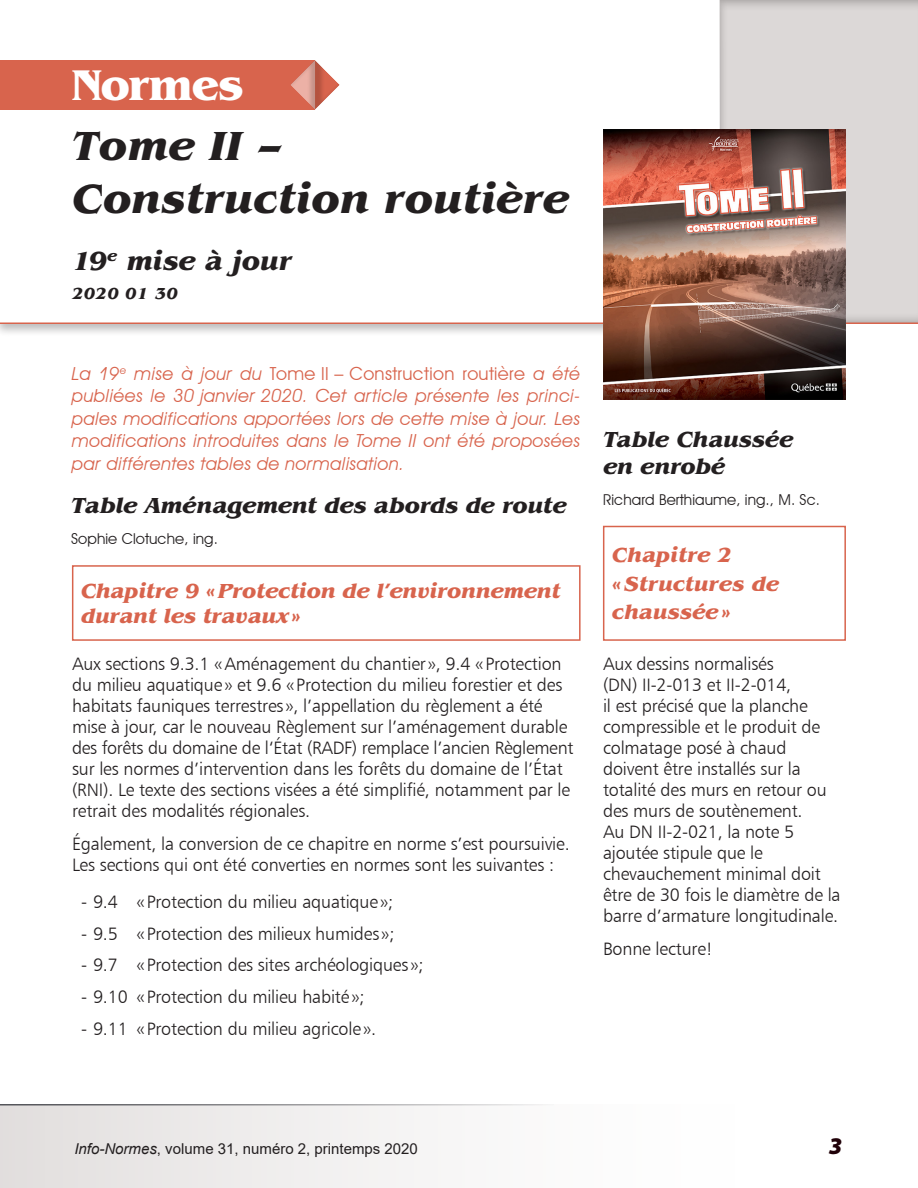
<style>
.page{position:relative;width:918px;height:1188px;background:#fff}
.page>*{position:absolute;margin:0;border:0;box-sizing:border-box;transform-origin:0 0}
.t1{font:700 45px "Benguiat";letter-spacing:-.025em;color:#fff}
.t2{font:italic 700 42px/52.5px "Benguiat";color:#231f20}
.t3{font:italic 700 27px "Benguiat";color:#231f20}
.t4{font:italic 900 24px "Myriad Pro";color:#200008}
.sous_titre_sous_carr{font:italic 700 22.5px/27px "Benguiat";letter-spacing:-.01em;color:#231f20}
.tome_en_entete{font:italic 700 21px/28.5px "Benguiat";letter-spacing:-.01em;color:#d8644d}
.TEXTE_courant_2018{font:18px/21px "Humanist 777 BT Light B";letter-spacing:-.01em;color:#231f20}
.Lead_de_couleur{font:italic 18px/22.5px "Avant Garde IT Cby BT";letter-spacing:.02em;color:#d8644d;text-align:justify}
.t5{font:italic 700 16.5px "Benguiat";letter-spacing:.025em;color:#231f20}
.Auteur{font:15px "Avant Garde IT Cby BT";letter-spacing:.005em;color:#231f20}
.t6{font:15px "Arial";color:#231f20}
.s1{font-style:normal}
.s2{font-style:italic}
</style>
<div class="page">
<div style="left:680px;top:0;width:238px;height:325px;background:#dcd8d7"></div>
<div style="left:0;top:0;width:728px;height:337px;background:#231f20;opacity:.3"></div>
<div style="left:0;top:0;width:720px;height:324px;background:#fff"></div>
<div style="left:0;top:60px;width:315px;height:50px;background:#d8644d"></div>
<svg style="left:291px;top:60px;width:49px;height:50px"></svg>
<hr style="left:0;top:322px;width:918px;height:2px;background:#d8644d">
<div style="left:0;top:1105px;width:765px;height:83px;background:linear-gradient(to right,#e4e0e0,#fff)"></div>
<hr style="left:0;top:1104px;width:554px;height:2px;background:#54555a">
<img style="left:603px;top:130px;width:243px;height:270px">
<div style="left:72px;top:565px;width:509px;height:76px;border:2px solid #d8644d"></div>
<div style="left:603px;top:526px;width:243px;height:115px;border:2px solid #d8644d"></div>
<h1 class="t1" style="left:72px;top:59px;width:173px">Normes</h1>
<h2 class="t2" style="left:72px;top:121px;width:499px">Tome II –<br>Construction routière</h2>
<h3 class="t3" style="left:72px;top:245px;width:221px">19<sup>e</sup> mise à jour</h3>
<p class="t5" style="left:72px;top:284px;width:107px">2020 01 30</p>
<p class="Lead_de_couleur" style="left:72px;top:362px;width:510px">La 19<sup>e</sup> mise à jour du <span class="s1">Tome II – Construction routière</span> a été publiées le 30 janvier 2020. Cet article présente les princi&shy;pales modifications apportées lors de cette mise à jour. Les modifications introduites dans le Tome II ont été proposées par différentes tables de normalisation.</p>
<p class="sous_titre_sous_carr" style="left:71px;top:493px;width:497px">Table Aménagement des abords de route</p>
<p class="Auteur" style="left:71px;top:530px;width:148px">Sophie Clotuche, ing.</p>
<p class="tome_en_entete" style="left:81px;top:579px;width:481px;line-height:25.2px">Chapitre 9 «Protection de l’environnement durant les travaux»</p>
<p class="TEXTE_courant_2018" style="left:72px;top:653px;width:503px">Aux sections 9.3.1 «Aménagement du chantier», 9.4 «Protection du milieu aquatique» et 9.6 «Protection du milieu forestier et des habitats fauniques terrestres», l’appellation du règlement a été mise à jour, car le nouveau Règlement sur l’aménagement durable des forêts du domaine de l‘État (RADF) remplace l’ancien Règlement sur les normes d’intervention dans les forêts du domaine de l’État (RNI). Le texte des sections visées a été simplifié, notamment par le retrait des modalités régionales.</p>
<p class="TEXTE_courant_2018" style="left:72px;top:833px;width:499px">Également, la conversion de ce chapitre en norme s’est poursuivie.<br>Les sections qui ont été converties en normes sont les suivantes :</p>
<p class="TEXTE_courant_2018" style="left:81px;top:891px;width:314px">- 9.4 «Protection du milieu aquatique»;</p>
<p class="TEXTE_courant_2018" style="left:81px;top:923px;width:315px">- 9.5 «Protection des milieux humides»;</p>
<p class="TEXTE_courant_2018" style="left:81px;top:954px;width:344px">- 9.7 «Protection des sites archéologiques»;</p>
<p class="TEXTE_courant_2018" style="left:81px;top:986px;width:285px">- 9.10 «Protection du milieu habité»;</p>
<p class="TEXTE_courant_2018" style="left:81px;top:1018px;width:297px">- 9.11 «Protection du milieu agricole».</p>
<p class="sous_titre_sous_carr" style="left:603px;top:426px;width:192px">Table Chaussée en enrobé</p>
<p class="Auteur" style="left:603px;top:490px;width:219px">Richard Berthiaume, ing., M. Sc.</p>
<p class="tome_en_entete" style="left:612px;top:541px;width:169px">Chapitre 2 «Structures de chaussée»</p>
<p class="TEXTE_courant_2018" style="left:603px;top:653px;width:239px">Aux dessins normalisés<br>(DN) II-2-013 et II-2-014,<br>il est précisé que la planche compressible et le produit de colmatage posé à chaud doivent être installés sur la totalité des murs en retour ou des murs de soutènement.<br>Au DN II-2-021, la note 5 ajoutée stipule que le chevauchement minimal doit être de 30 fois le diamètre de la barre d’armature longitudinale.</p>
<p class="TEXTE_courant_2018" style="left:603px;top:938px;width:111px">Bonne lecture!</p>
<p class="t6" style="left:74px;top:1139px;width:345px"><span class="s2">Info-Normes</span>, volume 31, numéro 2, printemps 2020</p>
<h3 class="t4" style="left:829px;top:1130px;width:15px">3</h3>
</div>
